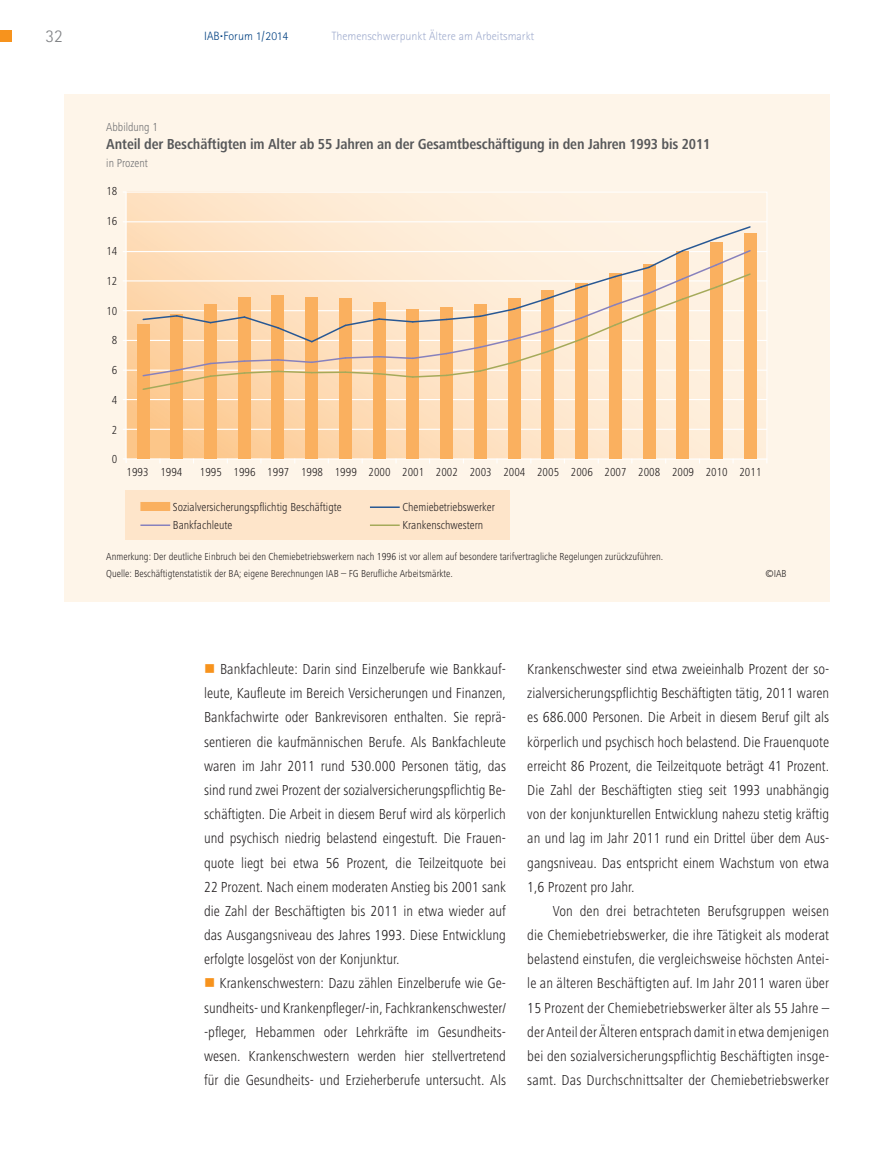
<style>
.page{position:relative;width:893px;height:1149px;background:#fff}
.page>*{position:absolute;margin:0;border:0;box-sizing:border-box;transform-origin:0 0}
.t1{font:300 18px "Rotis Sans Serif";color:#808285}
.t2{font:300 condensed 15px/24.2px "Frutiger Next LT";color:#231f20;text-align:justify}
.t3{font:700 condensed 15px "Frutiger Next LT";letter-spacing:-.01em;color:#57585a}
.t4{font:300 condensed 12px/18px "Frutiger Next LT";color:#231f20}
.t5{font:300 12px "Rotis Sans Serif";color:#a0acce}
.t6{font:300 condensed 12px "Frutiger Next LT";color:#6c6d70}
.t7{font:300 12px "Rotis Sans Serif";color:#014081}
.t8{font:300 condensed 10.5px/17.7px "Frutiger Next LT";color:#231f20}
</style>
<div class="page">
<div style="left:0;top:30px;width:12px;height:12px;background:#f7931d"></div>
<div style="left:64px;top:94px;width:765px;height:507px;background:#fef5e9"></div>
<svg style="left:123px;top:191px;width:645px;height:269px"></svg>
<hr style="left:123px;top:221px;width:644px;height:1px;background:#fff">
<hr style="left:123px;top:251px;width:644px;height:1px;background:#fff">
<hr style="left:123px;top:280px;width:644px;height:1px;background:#fff">
<hr style="left:123px;top:310px;width:644px;height:1px;background:#fff">
<hr style="left:123px;top:340px;width:644px;height:1px;background:#fff">
<hr style="left:123px;top:369px;width:644px;height:1px;background:#fff">
<hr style="left:123px;top:399px;width:644px;height:1px;background:#fff">
<hr style="left:123px;top:428px;width:644px;height:2px;background:#fff">
<hr style="left:126px;top:192px;width:1px;height:271px;background:#fff">
<hr style="left:123px;top:458px;width:644px;height:1px;background:#fff">
<div style="left:744px;top:233px;width:12px;height:225px;background:#fab05f"></div>
<div style="left:710px;top:242px;width:13px;height:216px;background:#fab05f"></div>
<div style="left:676px;top:251px;width:13px;height:207px;background:#fab05f"></div>
<div style="left:643px;top:264px;width:12px;height:194px;background:#fab05f"></div>
<div style="left:609px;top:273px;width:12px;height:185px;background:#fab05f"></div>
<div style="left:575px;top:283px;width:13px;height:175px;background:#fab05f"></div>
<div style="left:541px;top:290px;width:13px;height:168px;background:#fab05f"></div>
<div style="left:508px;top:298px;width:12px;height:160px;background:#fab05f"></div>
<div style="left:474px;top:304px;width:13px;height:154px;background:#fab05f"></div>
<div style="left:440px;top:307px;width:13px;height:151px;background:#fab05f"></div>
<div style="left:406px;top:309px;width:13px;height:149px;background:#fab05f"></div>
<div style="left:373px;top:302px;width:12px;height:156px;background:#fab05f"></div>
<div style="left:339px;top:298px;width:13px;height:160px;background:#fab05f"></div>
<div style="left:305px;top:296px;width:13px;height:162px;background:#fab05f"></div>
<div style="left:271px;top:294px;width:13px;height:164px;background:#fab05f"></div>
<div style="left:238px;top:296px;width:13px;height:162px;background:#fab05f"></div>
<div style="left:204px;top:304px;width:13px;height:154px;background:#fab05f"></div>
<div style="left:170px;top:314px;width:13px;height:144px;background:#fab05f"></div>
<div style="left:137px;top:324px;width:12px;height:134px;background:#fab05f"></div>
<svg style="left:141px;top:225px;width:611px;height:166px"></svg>
<div style="left:126px;top:490px;width:384px;height:49px;background:#fee5ca"></div>
<div style="left:140px;top:502px;width:30px;height:9px;background:#fab05f"></div>
<hr style="left:140px;top:524px;width:30px;height:2px;background:#8781bd">
<hr style="left:370px;top:506px;width:30px;height:2px;background:#285894">
<hr style="left:370px;top:524px;width:30px;height:2px;background:#a5aa5a">
<p class="t1" style="left:45px;top:29px;width:19px">32</p>
<p class="t7" style="left:204px;top:32px;width:86px">IAB <sup>.</sup> Forum 1/2014</p>
<p class="t5" style="left:332px;top:32px;width:204px">Themenschwerpunkt Ältere am Arbeitsmarkt</p>
<p class="t6" style="left:106px;top:123px;width:53px">Abbildung 1</p>
<p class="t3" style="left:106px;top:138px;width:606px">Anteil der Beschäftigten im Alter ab 55 Jahren an der Gesamtbeschäftigung in den Jahren 1993 bis 2011</p>
<p class="t6" style="left:106px;top:159px;width:43px">in Prozent</p>
<p class="t4" style="left:106px;top:184px;width:13px">18</p>
<p class="t4" style="left:106px;top:213px;width:13px">16</p>
<p class="t4" style="left:106px;top:243px;width:13px">14</p>
<p class="t4" style="left:106px;top:273px;width:13px">12</p>
<p class="t4" style="left:106px;top:303px;width:13px">10</p>
<p class="t4" style="left:112px;top:332px;width:7px">8</p>
<p class="t4" style="left:112px;top:362px;width:7px">6</p>
<p class="t4" style="left:112px;top:392px;width:7px">4</p>
<p class="t4" style="left:112px;top:422px;width:7px">2</p>
<p class="t4" style="left:112px;top:451px;width:7px">0</p>
<p class="t4" style="left:127px;top:464px;width:57px">1993 1994</p>
<p class="t4" style="left:200px;top:464px;width:563px">1995 1996 1997 1998 1999 2000 2001 2002 2003 2004 2005 2006 2007 2008 2009 2010 2011</p>
<p class="t4" style="left:173px;top:499px;width:170px">Sozialversicherungspflichtig Beschäftigte<br>Bankfachleute</p>
<p class="t4" style="left:402px;top:499px;width:94px">Chemiebetriebswerker<br>Krankenschwestern</p>
<p class="t8" style="left:106px;top:548px;width:558px">Anmerkung: Der deutliche Einbruch bei den Chemiebetriebswerkern nach 1996 ist vor allem auf besondere tarifvertragliche Regelungen zurückzuführen.<br>Quelle: Beschäftigtenstatistik der BA; eigene Berechnungen IAB – FG Berufliche Arbeitsmärkte.</p>
<p class="t8" style="left:765px;top:566px;width:23px">©IAB</p>
<p class="t2" style="left:204px;top:658px;width:303px;text-indent:16px">Bankfachleute: Darin sind Einzelberufe wie Bankkauf&shy;leute, Kaufleute im Bereich Versicherungen und Finanzen, Bankfachwirte oder Bankrevisoren enthalten. Sie reprä&shy;sentieren die kaufmännischen Berufe. Als Bankfachleute waren im Jahr 2011 rund 530.000 Personen tätig, das sind rund zwei Prozent der sozialversicherungspflichtig Be&shy;schäftigten. Die Arbeit in diesem Beruf wird als körperlich und psychisch niedrig belastend eingestuft. Die Frauen&shy;quote liegt bei etwa 56 Prozent, die Teilzeitquote bei 22 Prozent. Nach einem moderaten Anstieg bis 2001 sank die Zahl der Beschäftigten bis 2011 in etwa wieder auf das Ausgangsniveau des Jahres 1993. Diese Entwicklung erfolgte losgelöst von der Konjunktur.</p>
<p class="t2" style="left:204px;top:972px;width:303px;text-indent:15px">Krankenschwestern: Dazu zählen Einzelberufe wie Ge&shy;sundheits- und Krankenpfleger/-in, Fachkrankenschwester/ -pfleger, Hebammen oder Lehrkräfte im Gesundheits&shy;wesen. Krankenschwestern werden hier stellvertretend für die Gesundheits- und Erzieherberufe untersucht. Als</p>
<p class="t2" style="left:527px;top:658px;width:303px">Krankenschwester sind etwa zweieinhalb Prozent der so&shy;zialversicherungspflichtig Beschäftigten tätig, 2011 waren es 686.000 Personen. Die Arbeit in diesem Beruf gilt als körperlich und psychisch hoch belastend. Die Frauenquote erreicht 86 Prozent, die Teilzeitquote beträgt 41 Prozent.<br>Die Zahl der Beschäftigten stieg seit 1993 unabhängig von der konjunkturellen Entwicklung nahezu stetig kräftig an und lag im Jahr 2011 rund ein Drittel über dem Aus&shy;gangsniveau. Das entspricht einem Wachstum von etwa 1,6 Prozent pro Jahr.</p>
<p class="t2" style="left:527px;top:900px;width:303px;text-indent:26px">Von den drei betrachteten Berufsgruppen weisen die Chemiebetriebswerker, die ihre Tätigkeit als moderat belastend einstufen, die vergleichsweise höchsten Antei&shy;le an älteren Beschäftigten auf. Im Jahr 2011 waren über 15 Prozent der Chemiebetriebswerker älter als 55 Jahre – der Anteil der Älteren entsprach damit in etwa demjenigen bei den sozialversicherungspflichtig Beschäftigten insge&shy;samt. Das Durchschnittsalter der Chemiebetriebswerker</p>
</div>
